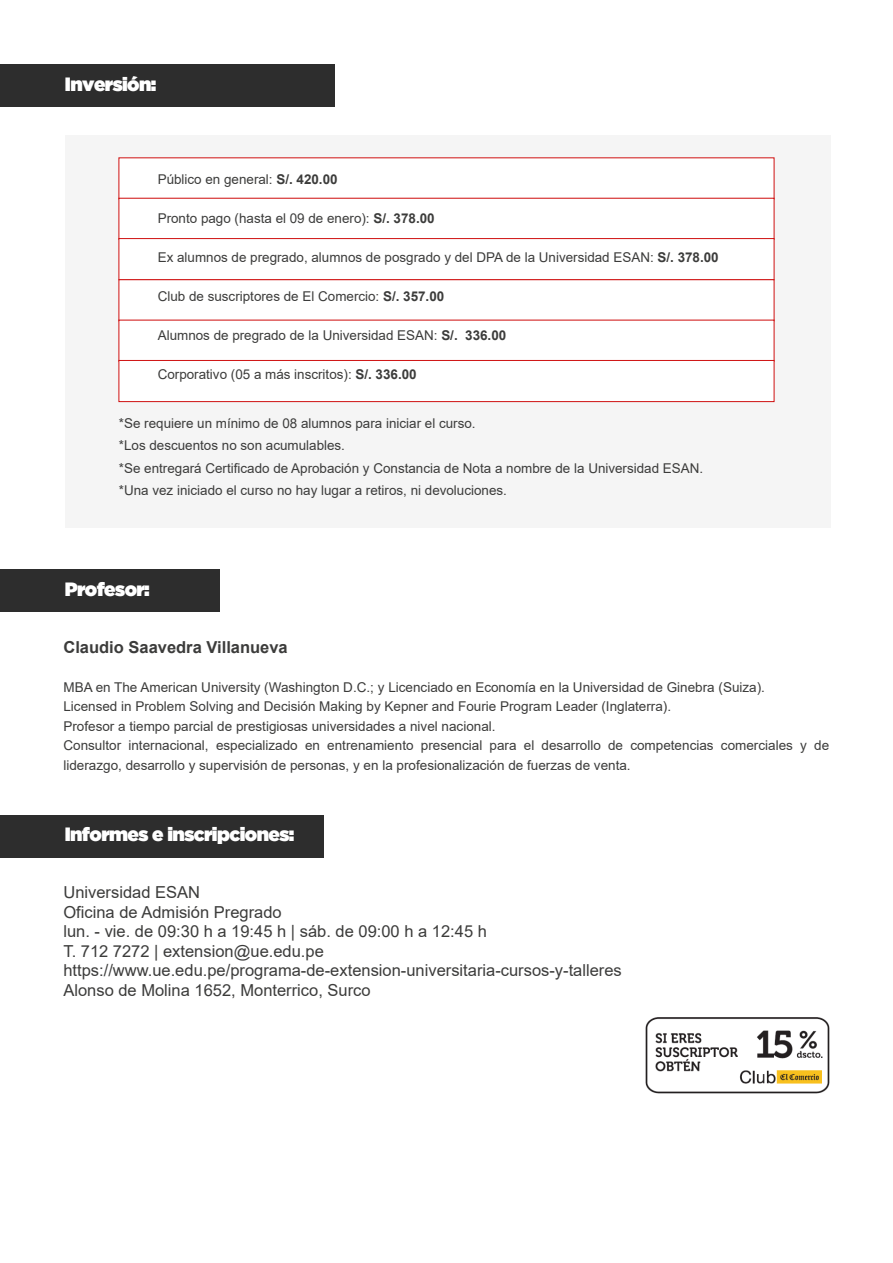
<style>
.page{position:relative;width:893px;height:1263px;background:#fff}
.page>*{position:absolute;margin:0;border:0;box-sizing:border-box;transform-origin:0 0}
.t1{font:19.2px "Gotham Ultra";letter-spacing:-.03em;color:#fff}
.t2{font:16.5px/19.5px "Arial";color:#3c3c3b}
.t3{font:700 16.5px "Arial";color:#3c3c3b}
.t4{font:13.5px/19.5px "Arial";color:#3c3c3b}
.s1{font-weight:700}
</style>
<div class="page">
<div style="left:0;top:569px;width:219px;height:43px;background:#2d2d2d"></div>
<div style="left:0;top:815px;width:324px;height:42px;background:#2d2d2d"></div>
<div style="left:65px;top:135px;width:765px;height:392px;background:#f5f5f5"></div>
<div style="left:0;top:64px;width:334px;height:42px;background:#2d2d2d"></div>
<div style="left:119px;top:158px;width:655px;height:41px;background:#fff"></div>
<div style="left:119px;top:198px;width:655px;height:42px;background:#fff"></div>
<div style="left:119px;top:238px;width:655px;height:42px;background:#fff;border:1px solid #cf1111"></div>
<div style="left:119px;top:279px;width:655px;height:42px;background:#fff;border:1px solid #cf1111"></div>
<div style="left:119px;top:320px;width:655px;height:41px;background:#fff"></div>
<div style="left:119px;top:360px;width:655px;height:42px;background:#fff;border:1px solid #cf1111"></div>
<img style="left:645px;top:1017px;width:185px;height:77px">
<h1 class="t1" style="left:65px;top:74px;width:93px">Inversión:</h1>
<p class="t4" style="left:158px;top:170px;width:181px">Público en general: <span class="s1">S/. 420.00</span></p>
<p class="t4" style="left:158px;top:209px;width:278px">Pronto pago (hasta el 09 de enero): <span class="s1">S/. 378.00</span></p>
<p class="t4" style="left:158px;top:248px;width:562px">Ex alumnos de pregrado, alumnos de posgrado y del DPA de la Universidad ESAN: <span class="s1">S/. 378.00</span></p>
<p class="t4" style="left:158px;top:287px;width:288px">Club de suscriptores de El Comercio: <span class="s1">S/. 357.00</span></p>
<p class="t4" style="left:158px;top:326px;width:350px">Alumnos de pregrado de la Universidad ESAN: <span class="s1">S/. 336.00</span></p>
<p class="t4" style="left:158px;top:365px;width:260px">Corporativo (05 a más inscritos): <span class="s1">S/. 336.00</span></p>
<p class="t4" style="left:119px;top:412px;width:586px;line-height:22.5px">*Se requiere un mínimo de 08 alumnos para iniciar el curso.<br>*Los descuentos no son acumulables.<br>*Se entregará Certificado de Aprobación y Constancia de Nota a nombre de la Universidad ESAN. *Una vez iniciado el curso no hay lugar a retiros, ni devoluciones.</p>
<h1 class="t1" style="left:65px;top:578px;width:87px">Profesor:</h1>
<p class="t3" style="left:63px;top:635px;width:226px">Claudio Saavedra Villanueva</p>
<p class="t4" style="left:63px;top:677px;width:767px">MBA en The American University (Washington D.C.; y Licenciado en Economía en la Universidad de Ginebra (Suiza).<br>Licensed in Problem Solving and Decisión Making by Kepner and Fourie Program Leader (Inglaterra).<br>Profesor a tiempo parcial de prestigiosas universidades a nivel nacional.<br>Consultor internacional, especializado en entrenamiento presencial para el desarrollo de competencias comerciales y de liderazgo, desarrollo y supervisión de personas, y en la profesionalización de fuerzas de venta.</p>
<h1 class="t1" style="left:65px;top:823px;width:231px">Informes e inscripciones:</h1>
<p class="t2" style="left:63px;top:882px;width:560px">Universidad ESAN<br>Oficina de Admisión Pregrado<br>lun. - vie. de 09:30 h a 19:45 h | sáb. de 09:00 h a 12:45 h<br>T. 712 7272 | extension@ue.edu.pe https://www.ue.edu.pe/programa-de-extension-universitaria-cursos-y-talleres Alonso de Molina 1652, Monterrico, Surco</p>
</div>
